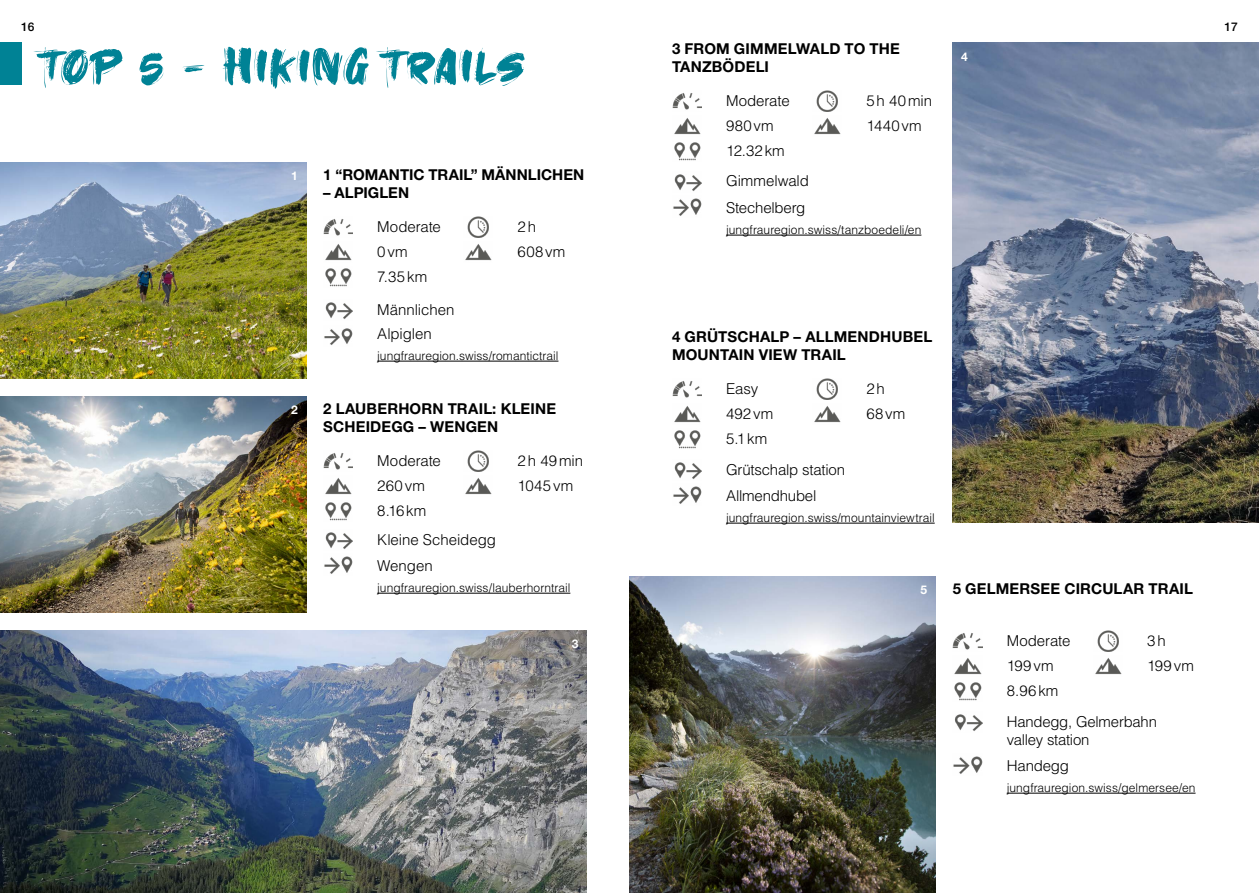
<style>
.page{position:relative;width:1259px;height:893px;background:#fff}
.page>*{position:absolute;margin:0;border:0;box-sizing:border-box;transform-origin:0 0}
.t1{font:60px "Gold Under The Mud";letter-spacing:.01em;color:#008295}
.t2{font:300 15px/25.2px "Helvetica";letter-spacing:-.005em;color:#000}
.t3{font:700 15px/18px "Helvetica Neue";letter-spacing:.01em;color:#000}
.t4{font:300 15px/25.2px "Helvetica";letter-spacing:.015em;color:#000}
.t5{font:300 15px/25.2px "Helvetica";letter-spacing:.02em;color:#000}
.t6{font:300 12px "Helvetica";letter-spacing:.005em;color:#000}
.t7{font:700 12px "Helvetica Neue";color:#fff}
.t8{font:500 12px "Helvetica Neue";color:#000}
</style>
<div class="page">
<div style="left:0;top:43px;width:21px;height:42px;background:#008295"></div>
<img style="left:672px;top:381px;width:29px;height:17px">
<img style="left:674px;top:406px;width:27px;height:17px">
<img style="left:674px;top:430px;width:27px;height:19px">
<img style="left:816px;top:378px;width:22px;height:21px">
<img style="left:814px;top:406px;width:27px;height:17px">
<hr style="left:726px;top:523px;width:208px;height:1px;background:#000">
<img style="left:674px;top:462px;width:27px;height:17px">
<img style="left:673px;top:486px;width:28px;height:18px">
<img style="left:629px;top:576px;width:306px;height:317px">
<img style="left:0;top:630px;width:587px;height:263px">
<img style="left:952px;top:43px;width:307px;height:479px">
<img style="left:0;top:396px;width:306px;height:216px">
<img style="left:0;top:162px;width:306px;height:216px">
<img style="left:323px;top:219px;width:29px;height:17px">
<img style="left:325px;top:244px;width:27px;height:17px">
<img style="left:325px;top:268px;width:27px;height:19px">
<img style="left:467px;top:216px;width:22px;height:21px">
<img style="left:465px;top:244px;width:27px;height:17px">
<hr style="left:377px;top:361px;width:181px;height:1px;background:#000">
<img style="left:325px;top:302px;width:27px;height:17px">
<img style="left:324px;top:328px;width:28px;height:17px">
<img style="left:323px;top:453px;width:29px;height:17px">
<img style="left:325px;top:478px;width:27px;height:17px">
<img style="left:325px;top:502px;width:27px;height:19px">
<img style="left:467px;top:450px;width:22px;height:21px">
<img style="left:465px;top:478px;width:27px;height:17px">
<hr style="left:377px;top:593px;width:193px;height:1px;background:#000">
<img style="left:325px;top:532px;width:27px;height:17px">
<img style="left:324px;top:556px;width:28px;height:18px">
<img style="left:672px;top:93px;width:29px;height:17px">
<img style="left:674px;top:118px;width:27px;height:17px">
<img style="left:674px;top:142px;width:27px;height:19px">
<img style="left:816px;top:90px;width:22px;height:21px">
<img style="left:814px;top:118px;width:27px;height:17px">
<hr style="left:726px;top:235px;width:195px;height:1px;background:#000">
<img style="left:674px;top:174px;width:27px;height:17px">
<img style="left:673px;top:198px;width:28px;height:18px">
<img style="left:952px;top:633px;width:30px;height:17px">
<img style="left:954px;top:658px;width:28px;height:17px">
<img style="left:954px;top:682px;width:28px;height:19px">
<img style="left:1097px;top:630px;width:22px;height:21px">
<img style="left:1095px;top:658px;width:27px;height:17px">
<hr style="left:1006px;top:793px;width:189px;height:1px;background:#000">
<img style="left:955px;top:714px;width:27px;height:17px">
<img style="left:953px;top:756px;width:29px;height:18px">
<p class="t8" style="left:21px;top:20px;width:15px">16</p>
<p class="t8" style="left:1224px;top:20px;width:15px">17</p>
<h1 class="t1" style="left:43px;top:28px;width:484px">TOP 5 - HIKING TRAILS</h1>
<p class="t7" style="left:291px;top:169px;width:8px">1</p>
<p class="t7" style="left:291px;top:403px;width:8px">2</p>
<p class="t3" style="left:323px;top:165px;width:263px">1 “ROMANTIC TRAIL” MÄNNLICHEN</p>
<p class="t3" style="left:323px;top:183px;width:87px">– ALPIGLEN</p>
<p class="t2" style="left:377px;top:213px;width:65px">Moderate<br>0vm<br>7.35km</p>
<p class="t2" style="left:517px;top:213px;width:49px">2h<br>608vm</p>
<p class="t2" style="left:377px;top:297px;width:79px;line-height:24.5px">Männlichen<br>Alpiglen</p>
<p class="t6" style="left:377px;top:348px;width:183px">jungfrauregion.swiss/romantictrail</p>
<p class="t3" style="left:323px;top:399px;width:234px">2 LAUBERHORN TRAIL: KLEINE<br>SCHEIDEGG – WENGEN</p>
<p class="t2" style="left:377px;top:447px;width:65px">Moderate<br>260vm<br>8.16km</p>
<p class="t4" style="left:517px;top:447px;width:67px">2h 49min<br>1045vm</p>
<p class="t2" style="left:377px;top:525px;width:120px;line-height:26.7px">Kleine Scheidegg<br>Wengen</p>
<p class="t6" style="left:377px;top:580px;width:195px">jungfrauregion.swiss/lauberhorntrail</p>
<p class="t7" style="left:572px;top:637px;width:8px">3</p>
<p class="t3" style="left:672px;top:39px;width:229px">3 FROM GIMMELWALD TO THE<br>TANZBÖDELI</p>
<p class="t2" style="left:726px;top:87px;width:65px">Moderate<br>980vm<br>12.32km</p>
<p class="t5" style="left:866px;top:87px;width:67px">5h 40min<br>1440vm</p>
<p class="t2" style="left:726px;top:167px;width:84px;line-height:26.7px">Gimmelwald<br>Stechelberg</p>
<p class="t6" style="left:726px;top:222px;width:197px">jungfrauregion.swiss/tanzboedeli/en</p>
<p class="t7" style="left:961px;top:49px;width:8px">4</p>
<p class="t3" style="left:672px;top:327px;width:262px">4 GRÜTSCHALP – ALLMENDHUBEL<br>MOUNTAIN VIEW TRAIL</p>
<p class="t2" style="left:726px;top:375px;width:49px">Easy<br>492vm<br>5.1km</p>
<p class="t2" style="left:866px;top:375px;width:40px">2h<br>68vm</p>
<p class="t2" style="left:726px;top:455px;width:121px;line-height:26.7px">Grütschalp station<br>Allmendhubel</p>
<p class="t6" style="left:726px;top:510px;width:210px">jungfrauregion.swiss/mountainviewtrail</p>
<p class="t7" style="left:920px;top:583px;width:8px">5</p>
<p class="t3" style="left:952px;top:579px;width:242px">5 GELMERSEE CIRCULAR TRAIL</p>
<p class="t2" style="left:1006px;top:627px;width:65px">Moderate<br>199vm<br>8.96km</p>
<p class="t2" style="left:1147px;top:627px;width:48px">3h<br>199vm</p>
<p class="t2" style="left:1006px;top:712px;width:152px;line-height:18px">Handegg, Gelmerbahn valley station</p>
<p class="t2" style="left:1006px;top:753px;width:64px">Handegg</p>
<p class="t6" style="left:1006px;top:780px;width:190px">jungfrauregion.swiss/gelmersee/en</p>
</div>
